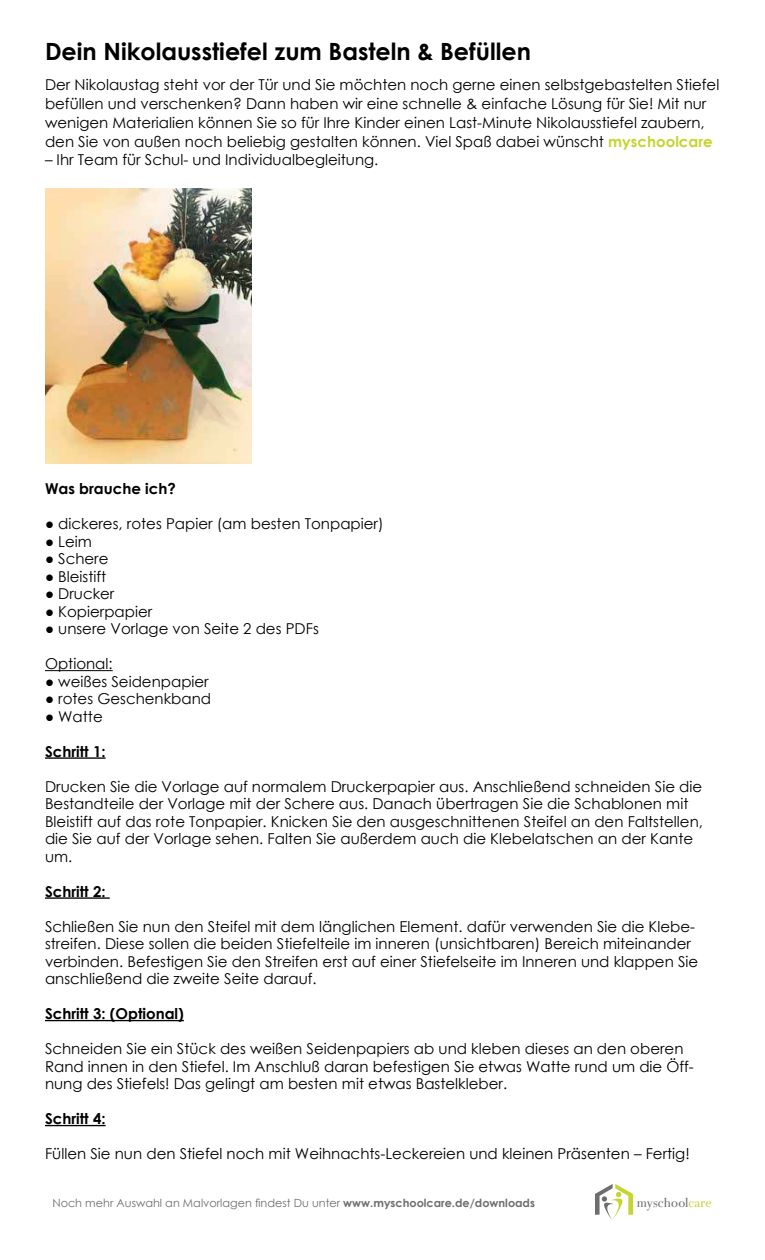
<style>
.page{position:relative;width:765px;height:1260px;background:#fff}
.page>*{position:absolute;margin:0;border:0;box-sizing:border-box;transform-origin:0 0}
.t1{font:700 23.75px "Century Gothic";color:#000}
.t2{font:15.25px "Parma Petit";color:#6e6e6e}
.t3{font:15px/17.5px "Century Gothic";color:#000}
.t4{font:700 15px "Century Gothic";color:#000}
.t5{font:11.25px "Century Gothic";color:#6e6e6e}
.s1{font-weight:700;color:#c6d42e}
.s2{font-weight:700}
.s3{color:#c6d42e}
</style>
<div class="page">
<hr style="left:45px;top:670px;width:68px;height:1px;background:#000">
<hr style="left:45px;top:757px;width:61px;height:2px;background:#000">
<hr style="left:45px;top:897px;width:65px;height:2px;background:#000">
<hr style="left:45px;top:1020px;width:139px;height:1px;background:#000">
<hr style="left:45px;top:1125px;width:61px;height:1px;background:#000">
<svg style="left:595px;top:1184px;width:38px;height:36px"></svg>
<img style="left:45px;top:189px;width:206px;height:274px">
<h1 class="t1" style="left:45px;top:42px;width:487px">Dein Nikolausstiefel zum Basteln &amp; Befüllen</h1>
<p class="t3" style="left:45px;top:77px;width:676px;line-height:18.8px">Der Nikolaustag steht vor der Tür und Sie möchten noch gerne einen selbstgebastelten Stiefel befüllen und verschenken? Dann haben wir eine schnelle &amp; einfache Lösung für Sie! Mit nur wenigen Materialien können Sie so für Ihre Kinder einen Last-Minute Nikolausstiefel zaubern, den Sie von außen noch beliebig gestalten können. Viel Spaß dabei wünscht <span class="s1">myschoolcare</span></p>
<p class="t3" style="left:45px;top:153px;width:335px">– Ihr Team für Schul- und Individualbegleitung.</p>
<p class="t4" style="left:45px;top:483px;width:132px">Was brauche ich?</p>
<p class="t3" style="left:45px;top:515px;width:340px">● dickeres, rotes Papier (am besten Tonpapier)</p>
<p class="t3" style="left:45px;top:532px;width:48px">● Leim</p>
<p class="t3" style="left:45px;top:550px;width:65px">● Schere</p>
<p class="t3" style="left:45px;top:567px;width:63px">● Bleistift</p>
<p class="t3" style="left:45px;top:585px;width:71px">● Drucker</p>
<p class="t3" style="left:45px;top:602px;width:109px">● Kopierpapier</p>
<p class="t3" style="left:45px;top:620px;width:275px">● unsere Vorlage von Seite 2 des PDFs</p>
<p class="t3" style="left:45px;top:656px;width:69px">Optional:</p>
<p class="t3" style="left:45px;top:672px;width:165px">● weißes Seidenpapier</p>
<p class="t3" style="left:45px;top:690px;width:168px">● rotes Geschenkband</p>
<p class="t3" style="left:45px;top:707px;width:59px">● Watte</p>
<p class="t4" style="left:45px;top:745px;width:62px">Schritt 1:</p>
<p class="t3" style="left:45px;top:779px;width:660px">Drucken Sie die Vorlage auf normalem Druckerpapier aus. Anschließend schneiden Sie die Bestandteile der Vorlage mit der Schere aus. Danach übertragen Sie die Schablonen mit Bleistift auf das rote Tonpapier. Knicken Sie den ausgeschnittenen Steifel an den Faltstellen, die Sie auf der Vorlage sehen. Falten Sie außerdem auch die Klebelatschen an der Kante um.</p>
<p class="t4" style="left:45px;top:885px;width:62px">Schritt 2:</p>
<p class="t3" style="left:45px;top:919px;width:655px">Schließen Sie nun den Steifel mit dem länglichen Element. dafür verwenden Sie die Klebe&shy;streifen. Diese sollen die beiden Stiefelteile im inneren (unsichtbaren) Bereich miteinander verbinden. Befestigen Sie den Streifen erst auf einer Stiefelseite im Inneren und klappen Sie anschließend die zweite Seite darauf.</p>
<p class="t4" style="left:45px;top:1008px;width:140px">Schritt 3: (Optional)</p>
<p class="t3" style="left:45px;top:1041px;width:650px">Schneiden Sie ein Stück des weißen Seidenpapiers ab und kleben dieses an den oberen<br>Rand innen in den Stiefel. Im Anschluß daran befestigen Sie etwas Watte rund um die Öff&shy;nung des Stiefels! Das gelingt am besten mit etwas Bastelkleber.</p>
<p class="t4" style="left:45px;top:1113px;width:62px">Schritt 4:</p>
<p class="t3" style="left:45px;top:1145px;width:646px">Füllen Sie nun den Stiefel noch mit Weihnachts-Leckereien und kleinen Präsenten – Fertig!</p>
<p class="t5" style="left:52px;top:1195px;width:484px">Noch mehr Auswahl an Malvorlagen findest Du unter <span class="s2">www.myschoolcare.de/downloads</span></p>
<p class="t2" style="left:637px;top:1198px;width:76px">myschool<span class="s3">care</span></p>
</div>
